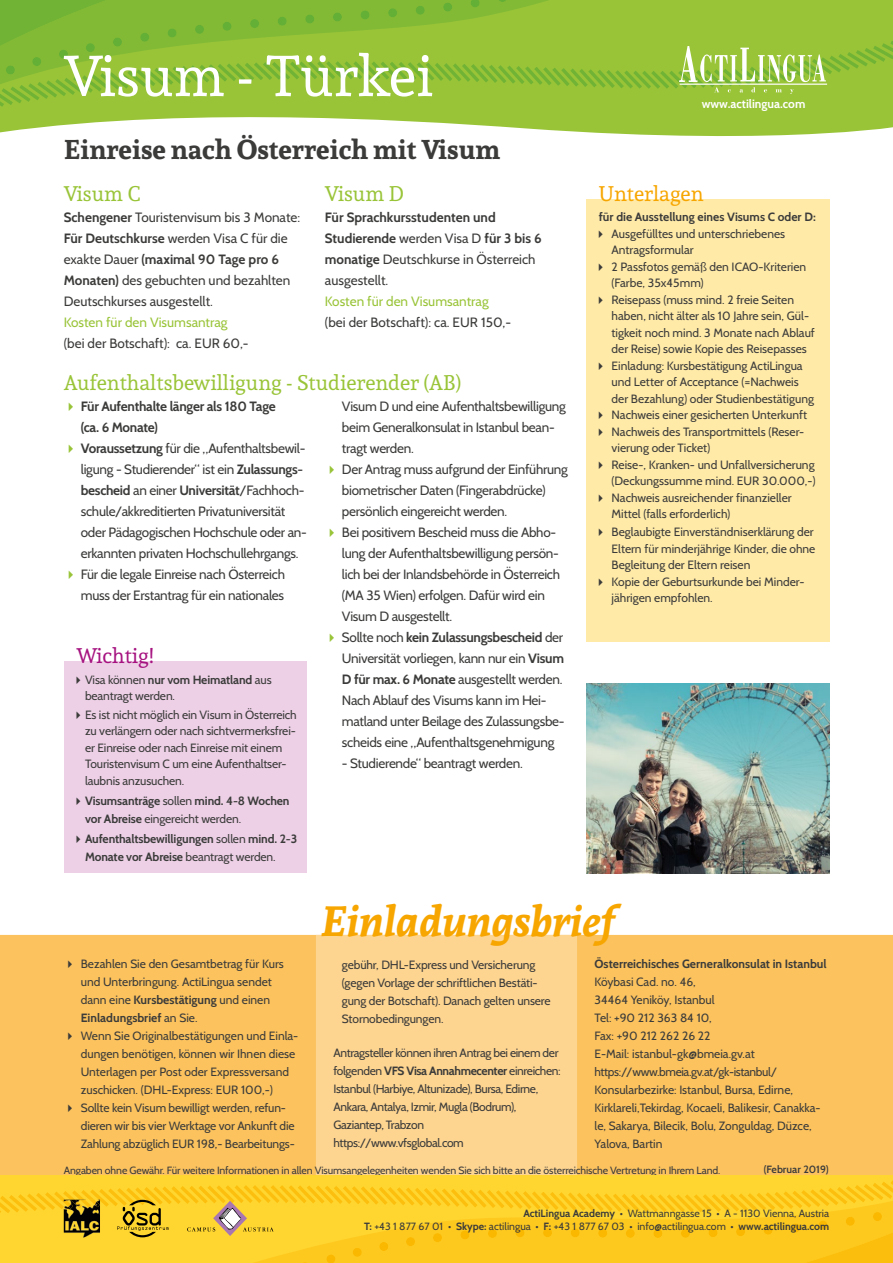
<style>
.page{position:relative;width:893px;height:1263px;background:#fff}
.page>*{position:absolute;margin:0;border:0;box-sizing:border-box;transform-origin:0 0}
.t1{font:57px "Andada";color:#fff}
.t2{font:italic 700 42px "Andada";color:#f7a600}
.t3{font:700 27px "Andada";color:#3b3b3a}
.t4{font:21px "Andada";color:#99c438}
.t5{font:21px "Andada";color:#f7a600}
.t6{font:21px "Andada";color:#a61380}
.t7{font:13.5px/21px "Cabin";letter-spacing:-.02em;color:#3b3b3a}
.t8{font:13.5px/21px "Cabin";color:#3b3b3a}
.t9{font:700 13.5px/21px "Cabin";letter-spacing:-.01em;color:#3b3b3a}
.t10{font:13.5px "Cabin";color:#99c438}
.t11{font:12px/18px "Cabin";color:#3b3b3a}
.t12{font:700 12px/18px "Cabin";letter-spacing:-.01em;color:#3b3b3a}
.t13{font:12px/18px "Cabin";letter-spacing:-.03em;color:#3b3b3a}
.t14{font:700 12px "Cabin";color:#fff}
.t15{font:10.5px/13.5px "Cabin";letter-spacing:-.01em;color:#3b3b3a;text-align:right}
.t16{font:600 10.5px "Cabin";color:#3b3b3a}
.s1{font-weight:700}
.s2{font-weight:400}
.s3{color:#99c438}
</style>
<div class="page">
<svg style="left:0;top:0;width:893px;height:137px"></svg>
<svg style="left:452px;top:0;width:98px;height:41px;fill:#99c438"></svg>
<svg style="left:499px;top:0;width:7px;height:2px"></svg>
<svg style="left:470px;top:0;width:10px;height:7px"></svg>
<svg style="left:0;top:0;width:452px;height:41px"></svg>
<svg style="left:0;top:41px;width:893px;height:66px;fill:#99c438"></svg>
<svg style="left:679px;top:47px;width:147px;height:47px"></svg>
<hr style="left:680px;top:84px;width:147px;height:1px;background:#fff">
<div style="left:64px;top:662px;width:242px;height:211px;background:#edd0e6"></div>
<div style="left:586px;top:200px;width:243px;height:442px;background:#ffeaa8"></div>
<div style="left:0;top:935px;width:893px;height:241px;background:#fbc25e"></div>
<div style="left:316px;top:935px;width:261px;height:241px;background:#fdd490"></div>
<img style="left:586px;top:683px;width:243px;height:190px">
<hr style="left:0;top:1176px;width:893px;height:4px;background:#ffd630">
<svg style="left:0;top:1180px;width:893px;height:83px"></svg>
<img style="left:64px;top:1209px;width:36px;height:28px">
<img style="left:64px;top:1200px;width:36px;height:9px">
<h1 class="t1" style="left:64px;top:39px;width:371px">Visum - Türkei</h1>
<h3 class="t3" style="left:64px;top:131px;width:438px">Einreise nach Österreich mit Visum</h3>
<h3 class="t4" style="left:64px;top:180px;width:78px">Visum C</h3>
<p class="t8" style="left:64px;top:207px;width:238px"><span class="s1">Schengener</span> Touristenvisum bis 3 Monate:<br><span class="s1">Für Deutschkurse</span> werden Visa C für die exakte Dauer <span class="s1">(maximal 90 Tage pro 6<br>Monaten)</span> des gebuchten und bezahlten Deutschkurses ausgestellt.</p>
<p class="t10" style="left:64px;top:314px;width:165px">Kosten für den Visumsantrag</p>
<p class="t8" style="left:64px;top:333px;width:186px">(bei der Botschaft): ca. EUR 60,-</p>
<h3 class="t4" style="left:325px;top:180px;width:81px">Visum D</h3>
<p class="t9" style="left:325px;top:207px;width:218px">Für Sprachkursstudenten und<br>Studierende <span class="s2">werden Visa D</span> für 3 bis 6 monatige <span class="s2">Deutschkurse in Österreich ausgestellt.</span></p>
<p class="t10" style="left:325px;top:293px;width:165px">Kosten für den Visumsantrag</p>
<p class="t8" style="left:325px;top:312px;width:188px">(bei der Botschaft): ca. EUR 150,-</p>
<h3 class="t4" style="left:64px;top:369px;width:399px">Aufenthaltsbewilligung - Studierender (AB)</h3>
<p class="t9" style="left:81px;top:396px;width:196px;text-indent:-17px"><span class="s3">✔</span> Für Aufenthalte länger als 180 Tage (ca. 6 Monate)</p>
<p class="t7" style="left:81px;top:438px;width:228px;text-indent:-17px"><span class="s3">✔</span> <span class="s1">Voraussetzung</span> für die „Aufenthaltsbewil&shy;ligung - Studierender“ ist ein <span class="s1">Zulassungs&shy;bescheid</span> an einer <span class="s1">Universität</span>/Fachhoch&shy;schule/akkreditierten Privatuniversität oder Pädagogischen Hochschule oder an&shy;erkannten privaten Hochschullehrgangs.</p>
<p class="t7" style="left:64px;top:564px;width:223px;text-align:right"><span class="s3">✔</span> Für die legale Einreise nach Österreich muss der Erstantrag für ein nationales</p>
<p class="t7" style="left:342px;top:396px;width:225px">Visum D und eine Aufenthaltsbewilligung beim Generalkonsulat in Istanbul bean&shy;tragt werden.</p>
<p class="t7" style="left:342px;top:459px;width:227px;text-indent:-17px"><span class="s3">✔</span> Der Antrag muss aufgrund der Einführung biometrischer Daten (Fingerabdrücke) persönlich eingereicht werden.</p>
<p class="t7" style="left:342px;top:522px;width:220px;text-indent:-17px"><span class="s3">✔</span> Bei positivem Bescheid muss die Abho&shy;lung der Aufenthaltsbewilligung persön&shy;lich bei der Inlandsbehörde in Österreich (MA 35 Wien) erfolgen. Dafür wird ein Visum D ausgestellt.</p>
<p class="t7" style="left:342px;top:627px;width:224px;text-indent:-17px"><span class="s3">✔</span> Sollte noch <span class="s1">kein Zulassungsbescheid</span> der Universität vorliegen, kann nur ein <span class="s1">Visum D für max. 6 Monate</span> ausgestellt werden.<br>Nach Ablauf des Visums kann im Hei&shy;matland unter Beilage des Zulassungsbe&shy;scheids eine „Aufenthaltsgenehmigung</p>
<p class="t7" style="left:342px;top:753px;width:182px">- Studierende“ beantragt werden.</p>
<h3 class="t6" style="left:77px;top:642px;width:79px">Wichtig!</h3>
<p class="t11" style="left:85px;top:671px;width:188px;line-height:16.5px;text-indent:-13px">✔Visa können <span class="s1">nur vom Heimatland</span> aus beantragt werden.</p>
<p class="t11" style="left:85px;top:706px;width:213px;line-height:16.5px;text-indent:-13px">✔Es ist nicht möglich ein Visum in Österreich zu verlängern oder nach sichtvermerksfrei&shy;er Einreise oder nach Einreise mit einem Touristenvisum C um eine Aufenthaltser&shy;laubnis anzusuchen.</p>
<p class="t12" style="left:85px;top:792px;width:206px;text-indent:-13px">✔Visumsanträge <span class="s2">sollen</span> mind. 4-8 Wochen vor Abreise <span class="s2">eingereicht werden.</span></p>
<p class="t12" style="left:85px;top:830px;width:214px;text-indent:-13px">✔Aufenthaltsbewilligungen <span class="s2">sollen</span> mind. 2-3<br>Monate vor Abreise <span class="s2">beantragt werden.</span></p>
<p class="t14" style="left:702px;top:97px;width:105px">www.actilingua.com</p>
<h3 class="t5" style="left:599px;top:180px;width:106px">Unterlagen</h3>
<p class="t12" style="left:599px;top:208px;width:218px">für die Ausstellung eines Visums C oder D:</p>
<p class="t11" style="left:612px;top:225px;width:175px;line-height:16.5px;text-indent:-17px">✔ Ausgefülltes und unterschriebenes<br>Antragsformular</p>
<p class="t11" style="left:612px;top:258px;width:196px;line-height:16.5px;text-indent:-17px">✔ 2 Passfotos gemäß den ICAO-Kriterien (Farbe, 35x45mm)</p>
<p class="t11" style="left:612px;top:291px;width:205px;line-height:16.5px;text-indent:-17px">✔ Reisepass (muss mind. 2 freie Seiten haben, nicht älter als 10 Jahre sein, Gül&shy;tigkeit noch mind. 3 Monate nach Ablauf der Reise) sowie Kopie des Reisepasses</p>
<p class="t11" style="left:612px;top:357px;width:204px;line-height:16.5px;text-indent:-17px">✔ Einladung: Kursbestätigung ActiLingua und Letter of Acceptance (=Nachweis der Bezahlung) oder Studienbestätigung</p>
<p class="t11" style="left:595px;top:406px;width:214px">✔ Nachweis einer gesicherten Unterkunft</p>
<p class="t11" style="left:612px;top:423px;width:194px;line-height:16.5px;text-indent:-17px">✔ Nachweis des Transportmittels (Reser&shy;vierung oder Ticket)</p>
<p class="t11" style="left:595px;top:456px;width:223px;line-height:16.5px;text-align:right">✔ Reise-, Kranken- und Unfallversicherung (Deckungssumme mind. EUR 30.000,-)</p>
<p class="t11" style="left:612px;top:489px;width:182px;line-height:16.5px;text-indent:-17px">✔ Nachweis ausreichender finanzieller<br>Mittel (falls erforderlich)</p>
<p class="t11" style="left:612px;top:524px;width:205px;line-height:16.5px;text-indent:-17px">✔ Beglaubigte Einverständniserklärung der<br>Eltern für minderjährige Kinder, die ohne<br>Begleitung der Eltern reisen</p>
<p class="t11" style="left:612px;top:573px;width:194px;line-height:16.5px;text-indent:-17px">✔ Kopie der Geburtsurkunde bei Minder&shy;jährigen empfohlen.</p>
<p class="t11" style="left:81px;top:955px;width:205px;text-indent:-17px">✔ Bezahlen Sie den Gesamtbetrag für Kurs und Unterbringung. ActiLingua sendet dann eine <span class="s1">Kursbestätigung</span> und einen <span class="s1">Einladungsbrief</span> an Sie.</p>
<p class="t11" style="left:81px;top:1027px;width:219px;text-indent:-17px">✔ Wenn Sie Originalbestätigungen und Einla&shy;dungen benötigen, können wir Ihnen diese Unterlagen per Post oder Expressversand zuschicken. (DHL-Express: EUR 100,-)</p>
<p class="t11" style="left:81px;top:1099px;width:216px;text-indent:-17px">✔ Sollte kein Visum bewilligt werden, refun&shy;dieren wir bis vier Werktage vor Ankunft die<br>Zahlung abzüglich EUR 198,- Bearbeitungs-</p>
<h2 class="t2" style="left:321px;top:892px;width:295px">Einladungsbrief</h2>
<p class="t11" style="left:342px;top:955px;width:210px">gebühr, DHL-Express und Versicherung (gegen Vorlage der schriftlichen Bestäti&shy;gung der Botschaft). Danach gelten unsere Stornobedingungen.</p>
<p class="t13" style="left:333px;top:1044px;width:229px">Antragsteller können ihren Antrag bei einem der folgenden <span class="s1">VFS Visa Annahmecenter</span> einreichen:<br>Istanbul (Harbiye, Altunizade), Bursa, Edirne, Ankara, Antalya, Izmir, Mugla (Bodrum), Gaziantep, Trabzon<br>https://www.vfsglobal.com</p>
<p class="t12" style="left:595px;top:955px;width:234px">Österreichisches Gerneralkonsulat in Istanbul</p>
<p class="t11" style="left:595px;top:973px;width:228px">Köybasi Cad. no. 46,<br>34464 Yeniköy, Istanbul<br>Tel: +90 212 363 84 10,<br>Fax: +90 212 262 26 22<br>E-Mail: istanbul-gk@bmeia.gv.at https://www.bmeia.gv.at/gk-istanbul/<br>Konsularbezirke: Istanbul, Bursa, Edirne,<br>Kirklareli,Tekirdag, Kocaeli, Balikesir, Canakka&shy;le, Sakarya, Bilecik, Bolu, Zonguldag, Düzce,<br>Yalova, Bartin</p>
<p class="t16" style="left:764px;top:1163px;width:66px">(Februar 2019)</p>
<p class="t15" style="left:64px;top:1163px;width:658px">Angaben ohne Gewähr. Für weitere Informationen in allen Visumsangelegenheiten wenden Sie sich bitte an die österreichische Vertretung in Ihrem Land.</p>
<p class="t15" style="left:364px;top:1206px;width:467px"><span class="s1">ActiLingua Academy</span> • Wattmanngasse 15 • A - 1130 Vienna, Austria<br><span class="s1">T:</span> +43 1 877 67 01 • <span class="s1">Skype:</span> actilingua • <span class="s1">F:</span> +43 1 877 67 03 • info@actilingua.com • <span class="s1">www.actilingua.com</span></p>
</div>
